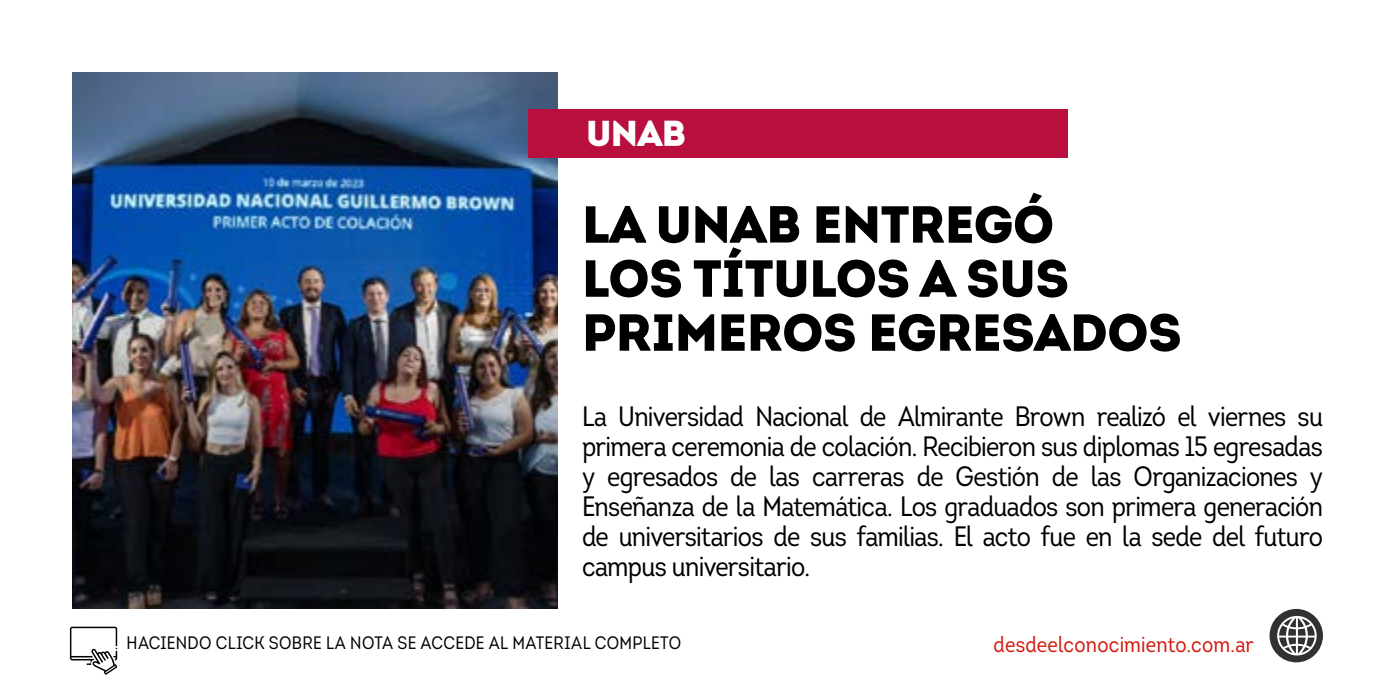
<style>
.page{position:relative;width:1395px;height:681px;background:#fff}
.page>*{position:absolute;margin:0;border:0;box-sizing:border-box;transform-origin:0 0}
.t1{font:900 52px/54px "Intro";letter-spacing:-.01em;color:#000}
.t2{font:900 36px "Intro";color:#fff}
.t3{font:28px/30px "Intro Cond";letter-spacing:-.025em;color:#000;text-align:justify}
.t4{font:22px "Intro Cond";letter-spacing:.01em;color:#d1190d}
.t5{font:18px "Intro Cond";letter-spacing:.02em;color:#000}
</style>
<div class="page">
<svg style="left:70px;top:626px;width:47px;height:48px"></svg>
<img style="left:72px;top:72px;width:486px;height:535px">
<div style="left:1269px;top:608px;width:54px;height:54px;background:#333033;border-radius:50%"></div>
<svg style="left:1277px;top:615px;width:39px;height:40px"></svg>
<div style="left:529px;top:109px;width:539px;height:48px;background:#b90f3e"></div>
<p class="t2" style="left:586px;top:110px;width:101px">UNAB</p>
<h1 class="t1" style="left:582px;top:196px;width:601px">LA UNAB ENTREGÓ<br>LOS TÍTULOS A SUS<br>PRIMEROS EGRESADOS</h1>
<p class="t3" style="left:582px;top:401px;width:742px">La Universidad Nacional de Almirante Brown realizó el viernes su primera ceremonia de colación. Recibieron sus diplomas 15 egresadas y egresados de las carreras de Gestión de las Organizaciones y Enseñanza de la Matemática. Los graduados son primera generación de universitarios de sus familias. El acto fue en la sede del futuro campus universitario.</p>
<p class="t5" style="left:127px;top:631px;width:556px">HACIENDO CLICK SOBRE LA NOTA SE ACCEDE AL MATERIAL COMPLETO</p>
<p class="t4" style="left:993px;top:630px;width:262px">desdeelconocimiento.com.ar</p>
</div>
